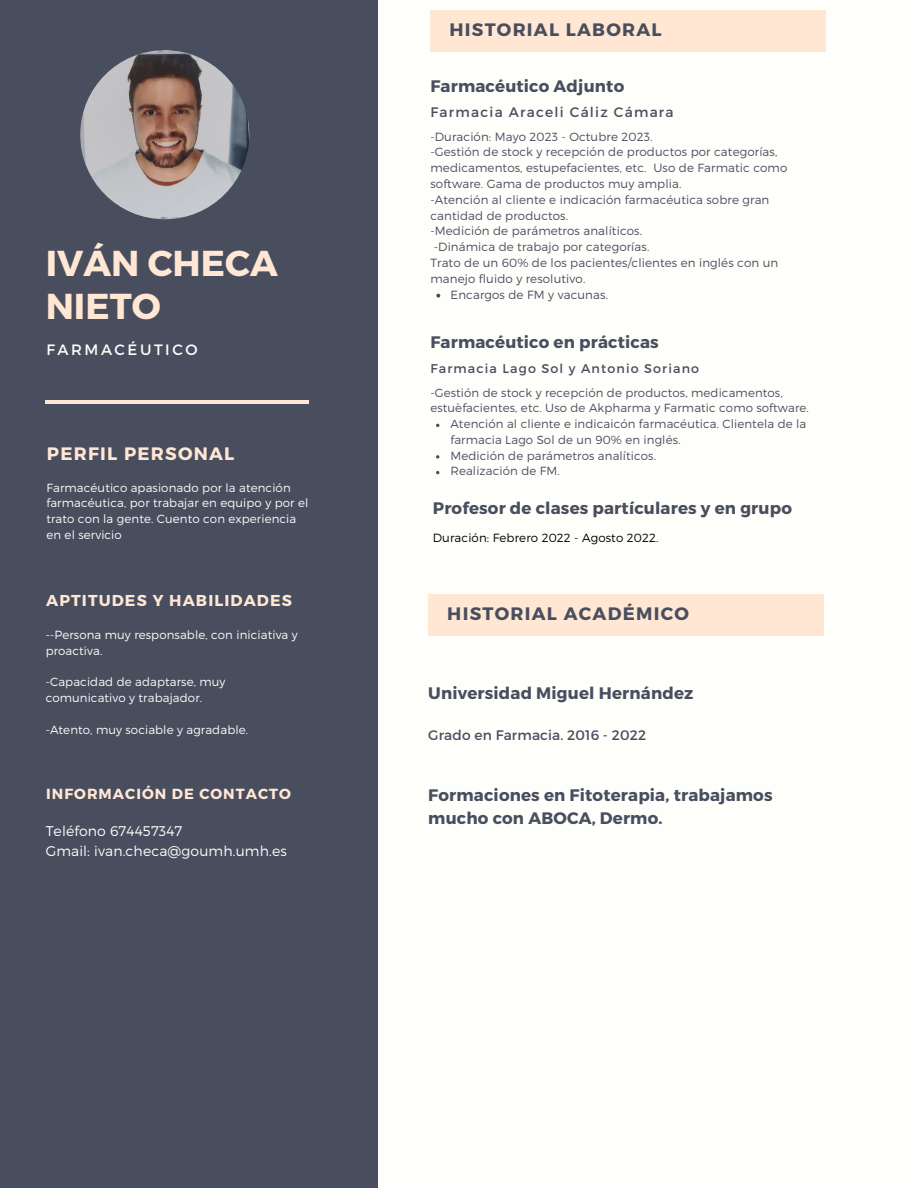
<style>
.page{position:relative;width:918px;height:1188px;background:#fefefa}
.page>*{position:absolute;margin:0;border:0;box-sizing:border-box;transform-origin:0 0}
.t1{font:700 36px/42.8px "Montserrat";color:#ffe7d4}
.t2{font:700 18px "Montserrat";letter-spacing:.07em;color:#494e5f}
.t3{font:700 18px "Montserrat";letter-spacing:.07em;color:#ffe7d4}
.t4{font:700 16.65px/22.5px "Montserrat";letter-spacing:.01em;color:#494e5f}
.t5{font:700 15.75px "Montserrat";letter-spacing:.07em;color:#ffe7d4}
.t6{font:15px "Montserrat";letter-spacing:.17em;color:#fefefa}
.t7{font:700 14.7px "Montserrat";letter-spacing:.07em;color:#ffe7d4}
.t8{font:300 13.95px/19.2px "Montserrat";letter-spacing:.01em;color:#fefefa}
.t9{font:13.8px "Montserrat";letter-spacing:.09em;color:#494e5f}
.t10{font:13.8px "Montserrat";letter-spacing:.01em;color:#494e5f}
.t11{font:12.6px "Montserrat";letter-spacing:.09em;color:#494e5f}
.t12{font:300 11.85px/15.8px "Montserrat";letter-spacing:.01em;color:#494e5f}
.t13{font:300 11.85px "Montserrat";letter-spacing:.01em;color:#000}
.t14{font:300 11.7px/15.8px "Montserrat";letter-spacing:.01em;color:#fefefa}
.t15{font:300 11.7px/15.8px "Montserrat";letter-spacing:.01em;color:#494e5f}
</style>
<div class="page">
<div style="left:0;top:0;width:377px;height:1188px;background:#494e5f"></div>
<div style="left:430px;top:10px;width:396px;height:42px;background:#ffe7d4"></div>
<svg style="left:436px;top:294px;width:4px;height:4px"></svg>
<svg style="left:436px;top:455px;width:3px;height:4px"></svg>
<hr style="left:46px;top:400px;width:263px;height:4px;background:#ffe7d4">
<div style="left:428px;top:594px;width:396px;height:42px;background:#ffe7d4"></div>
<img style="left:80px;top:50px;width:169px;height:169px;border-radius:50%">
<h3 class="t1" style="left:46px;top:240px;width:234px">IVÁN CHECA<br>NIETO</h3>
<h6 class="t6" style="left:46px;top:340px;width:153px">FARMACÉUTICO</h6>
<p class="t3" style="left:47px;top:442px;width:189px">PERFIL PERSONAL</p>
<p class="t14" style="left:46px;top:479px;width:246px">Farmacéutico apasionado por la atención</p>
<p class="t14" style="left:46px;top:495px;width:263px">farmacéutica, por trabajar en equipo y por el</p>
<p class="t14" style="left:46px;top:511px;width:251px">trato con la gente. Cuento con experiencia en el servicio</p>
<p class="t5" style="left:46px;top:591px;width:247px">APTITUDES Y HABILIDADES</p>
<p class="t14" style="left:46px;top:626px;width:254px">--Persona muy responsable, con iniciativa y</p>
<p class="t14" style="left:46px;top:642px;width:58px">proactiva.</p>
<h3 class="t14" style="left:46px;top:674px;width:181px">-Capacidad de adaptarse, muy</h3>
<h6 class="t14" style="left:46px;top:689px;width:158px">comunicativo y trabajador.</h6>
<p class="t14" style="left:46px;top:721px;width:204px">-Atento, muy sociable y agradable.</p>
<p class="t7" style="left:46px;top:784px;width:246px">INFORMACIÓN DE CONTACTO</p>
<p class="t8" style="left:46px;top:821px;width:243px">Teléfono 674457347<br>Gmail: ivan.checa@goumh.umh.es</p>
<h2 class="t2" style="left:449px;top:18px;width:214px">HISTORIAL LABORAL</h2>
<p class="t4" style="left:430px;top:74px;width:195px">Farmacéutico Adjunto</p>
<h1 class="t12" style="left:430px;top:128px;width:224px">-Duración: Mayo 2023 - Octubre 2023.</h1>
<h5 class="t12" style="left:430px;top:144px;width:358px">-Gestión de stock y recepción de productos por categorías, medicamentos, estupefacientes, etc. Uso de Farmatic como software. Gama de productos muy amplia.</h5>
<h2 class="t12" style="left:430px;top:191px;width:341px">-Atención al cliente e indicación farmacéutica sobre gran cantidad de productos.</h2>
<p class="t12" style="left:430px;top:223px;width:213px">-Medición de parámetros analíticos.</p>
<p class="t12" style="left:434px;top:238px;width:217px">-Dinámica de trabajo por categorías.</p>
<p class="t12" style="left:430px;top:254px;width:349px">Trato de un 60% de los pacientes/clientes en inglés con un manejo fluido y resolutivo.</p>
<h4 class="t12" style="left:451px;top:286px;width:159px">Encargos de FM y vacunas.</h4>
<p class="t9" style="left:430px;top:103px;width:245px">Farmacia Araceli Cáliz Cámara</p>
<p class="t4" style="left:430px;top:330px;width:230px">Farmacéutico en prácticas</p>
<p class="t15" style="left:430px;top:384px;width:380px">-Gestión de stock y recepción de productos, medicamentos, estuèfacientes, etc. Uso de Akpharma y Farmatic como software.</p>
<p class="t15" style="left:450px;top:416px;width:357px">Atención al cliente e indicaicón farmacéutica. Clientela de la farmacia Lago Sol de un 90% en inglés.</p>
<p class="t15" style="left:450px;top:447px;width:207px">Medición de parámetros analíticos.</p>
<h4 class="t15" style="left:450px;top:463px;width:111px">Realización de FM.</h4>
<h6 class="t11" style="left:430px;top:360px;width:270px">Farmacia Lago Sol y Antonio Soriano</h6>
<h6 class="t4" style="left:433px;top:496px;width:361px">Profesor de clases partículares y en grupo</h6>
<h3 class="t13" style="left:433px;top:530px;width:227px">Duración: Febrero 2022 - Agosto 2022.</h3>
<h2 class="t2" style="left:447px;top:602px;width:243px">HISTORIAL ACADÉMICO</h2>
<p class="t4" style="left:428px;top:681px;width:267px">Universidad Miguel Hernández</p>
<h3 class="t10" style="left:428px;top:726px;width:219px">Grado en Farmacia. 2016 - 2022</h3>
<p class="t4" style="left:428px;top:783px;width:346px">Formaciones en Fitoterapia, trabajamos mucho con ABOCA, Dermo.</p>
</div>
